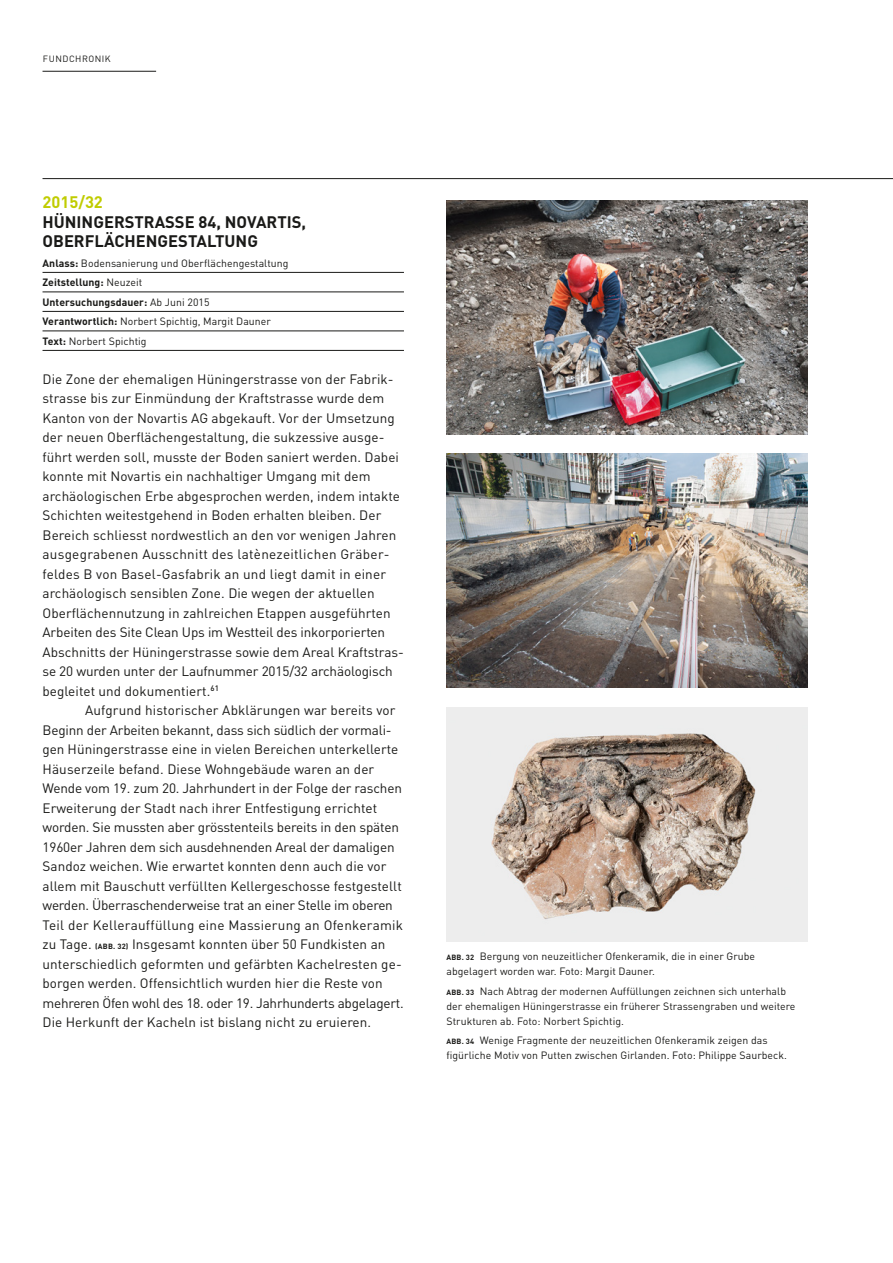
<style>
.page{position:relative;width:893px;height:1263px;background:#fff}
.page>*{position:absolute;margin:0;border:0;box-sizing:border-box;transform-origin:0 0}
.t1{font:700 16.5px/19.5px "DIN";color:#1a1a18}
.t2{font:700 16.5px "DIN";color:#c0cc00}
.t3{font:13.5px/19.5px "DIN";letter-spacing:.005em;color:#1a1a18}
.t4{font:10.5px/19.5px "DIN";letter-spacing:.005em;color:#1a1a18}
.t5{font:9px "DIN";color:#1a1a18}
.s1{font-weight:700}
.s2{font-weight:700;font-size:7.5px}
</style>
<div class="page">
<hr style="left:43px;top:178px;width:850px;height:1px;background:#1a1a18">
<hr style="left:43px;top:71px;width:113px;height:1px;background:#1a1a18">
<hr style="left:43px;top:272px;width:361px;height:1px;background:#1a1a18">
<hr style="left:43px;top:292px;width:361px;height:1px;background:#1a1a18">
<hr style="left:43px;top:311px;width:361px;height:1px;background:#1a1a18">
<hr style="left:43px;top:331px;width:361px;height:1px;background:#1a1a18">
<hr style="left:43px;top:350px;width:361px;height:1px;background:#1a1a18">
<img style="left:446px;top:200px;width:362px;height:234px">
<img style="left:446px;top:454px;width:362px;height:234px">
<img style="left:446px;top:707px;width:362px;height:234px">
<p class="t5" style="left:43px;top:53px;width:69px">Fundchronik</p>
<p class="t2" style="left:43px;top:191px;width:62px">2015/32</p>
<p class="t1" style="left:43px;top:211px;width:265px">Hü ningerstrasse 84, N ovartis,<br>Oberflächengestaltung</p>
<p class="t4" style="left:43px;top:253px;width:248px"><span class="s1">Anlass:</span> Bodensanierung und Oberflächengestaltung <span class="s1">Zeitstellung:</span> N euzeit<br><span class="s1">Untersuchungsdauer:</span> Ab Juni 2015<br><span class="s1">Verantwortlich:</span> Norbert Spichtig, Margit Dauner <span class="s1">Text:</span> Norbert Spichtig</p>
<p class="t3" style="left:43px;top:369px;width:361px">Die Zone der ehemaligen H üningerstrasse von der Fabrik&shy;strasse bis zur Einmündung der Kraftstrasse wurde dem Kanton von der Novartis AG abgekauft. Vor der U msetzung der neuen Oberflächengestaltung, die sukzessive ausge&shy;führt werden soll, musste der Boden saniert werden. Dabei konnte mit Novartis ein nachhaltiger U mgang mit dem archäologischen Erbe abgesprochen werden, indem intakte Schichten weitestgehend in Boden erhalten bleiben. Der Bereich schliesst nordwestlich an den vor wenigen Jahren ausgegrabenen Ausschnitt des latènezeitlichen Gräber&shy;feldes B von Basel-Gasfabrik an und liegt damit in einer archäologisch sensiblen Zone. Die wegen der aktuellen Oberflächennutzung in zahlreichen Etappen ausgeführten Arbeiten des Site Clean U ps im Westteil des inkorporierten Abschnitts der H üningerstrasse sowie dem Areal Kraftstras&shy;se 20 wurden unter der Laufnummer 2015/32 archäologisch begleitet und dokumentiert.<sup>61</sup></p>
<p class="t3" style="left:43px;top:700px;width:363px;text-indent:43px">Aufgrund historischer Abklärungen war bereits vor Beginn der Arbeiten bekannt, dass sich südlich der vormali&shy;gen H üningerstrasse eine in vielen Bereichen unterkellerte Häuserzeile befand. Diese Wohngebäude waren an der Wende vom 19. zum 20. Jahrhundert in der Folge der raschen Erweiterung der Stadt nach ihrer Entfestigung errichtet worden. Sie mussten aber grösstenteils bereits in den späten 1960er Jahren dem sich ausdehnenden Areal der damaligen Sandoz weichen. Wie erwartet konnten denn auch die vor allem mit Bauschutt verfüllten Kellergeschosse festgestellt werden. Überraschenderweise trat an einer Stelle im oberen Teil der Kellerauffüllung eine Massierung an Ofenkeramik zu Tage. <span class="s2">(Abb. 32)</span> I nsgesamt konnten über 50 Fundkisten an unterschiedlich geformten und gefärbten Kachelresten ge&shy;borgen werden. Offensichtlich wurden hier die Reste von mehreren Öfen wohl des 18. oder 19. Jahrhunderts abgelagert.<br>Die Herkunft der Kacheln ist bislang nicht zu eruieren.</p>
<p class="t4" style="left:446px;top:949px;width:310px;line-height:15px"><span class="s2">Abb. 32</span> Bergung von neuzeitlicher Ofenkeramik, die in einer Grube abgelagert worden war. Foto: Margit Dauner.</p>
<p class="t4" style="left:446px;top:983px;width:350px;line-height:15px"><span class="s2">Abb. 33</span> Nach Abtrag der modernen Auffüllungen zeichnen sich unterhalb der ehemaligen H üningerstrasse ein früherer Strassengraben und weitere<br>Strukturen ab. Foto: Norbert Spichtig.</p>
<p class="t4" style="left:446px;top:1032px;width:342px;line-height:15px"><span class="s2">Abb. 34</span> Wenige Fragmente der neuzeitlichen Ofenkeramik zeigen das figürliche Motiv von Putten zwischen Girlanden. Foto: Philippe Saurbeck.</p>
</div>
